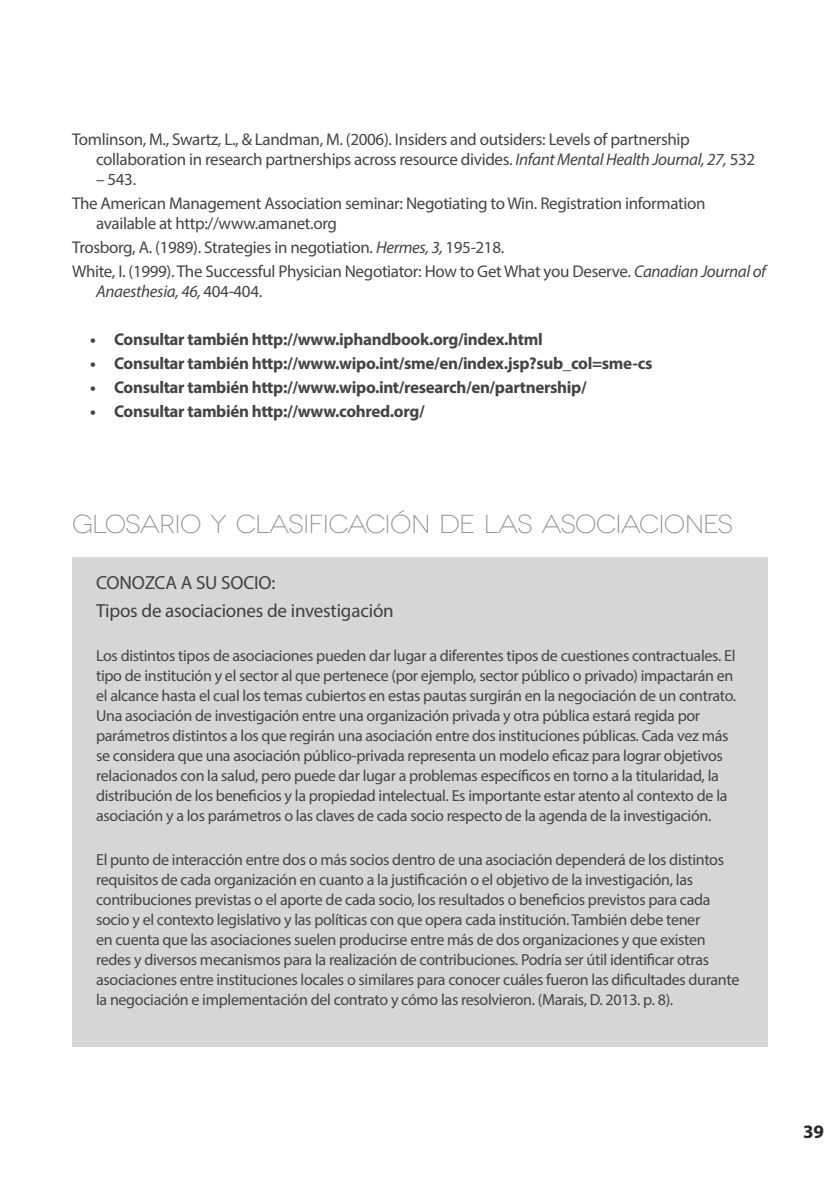
<style>
.page{position:relative;width:840px;height:1191px;background:#fff}
.page>*{position:absolute;margin:0;border:0;box-sizing:border-box;transform-origin:0 0}
.t1{font:300 expanded 26px "Novecento";letter-spacing:-.03em;color:#8e8e8e}
.t2{font:19px/28px "Myriad Pro";letter-spacing:-.01em;color:#404040}
.t3{font:700 19px "Myriad Pro";color:#282828}
.t4{font:17px/24px "Myriad Pro";letter-spacing:-.02em;color:#444}
.t5{font:700 17px "Myriad Pro";letter-spacing:-.02em;color:#444}
.t6{font:italic 17px "Myriad Pro";letter-spacing:-.02em;color:#444}
.t7{font:16px/20px "Myriad Pro";letter-spacing:-.02em;color:#444}
.s1{font-style:italic}
.s2{font-style:normal}
</style>
<div class="page">
<div style="left:72px;top:556px;width:695px;height:490px;background:#d6d6d6"></div>
<p class="t4" style="left:96px;top:129px;width:660px;line-height:20px;text-indent:-24px">Tomlinson, M., Swartz, L., &amp; Landman, M. (2006). Insiders and outsiders: Levels of partnership collaboration in research partnerships across resource divides. <span class="s1">Infant Mental Health Journal, 27,</span> 532</p>
<p class="t4" style="left:72px;top:167px;width:634px;text-indent:24px">– 543.<br>The American Management Association seminar: Negotiating to Win. Registration information</p>
<p class="t4" style="left:72px;top:211px;width:695px;text-indent:24px">available at http://www.amanet.org<br>Trosborg, A. (1989). Strategies in negotiation. <span class="s1">Hermes, 3,</span> 195-218.<br>White, I. (1999). The Successful Physician Negotiator: How to Get What you Deserve. <span class="s1">Canadian Journal of</span></p>
<p class="t6" style="left:96px;top:281px;width:167px">Anaesthesia, 46, <span class="s2">404-404.</span></p>
<p class="t5" style="left:90px;top:328px;width:454px">• Consultar también http://www.iphandbook.org/index.html</p>
<p class="t5" style="left:90px;top:352px;width:563px">• Consultar también http://www.wipo.int/sme/en/index.jsp?sub_col=sme-cs</p>
<p class="t5" style="left:90px;top:376px;width:498px">• Consultar también http://www.wipo.int/research/en/partnership/</p>
<p class="t5" style="left:90px;top:400px;width:336px">• Consultar también http://www.cohred.org/</p>
<h1 class="t1" style="left:72px;top:509px;width:662px">GLOSARIO Y CLASIFICACIÓN DE LAS ASOCIACIONES</h1>
<p class="t2" style="left:96px;top:568px;width:299px">CONOZCA A SU SOCIO:<br>Tipos de asociaciones de investigación</p>
<p class="t7" style="left:96px;top:645px;width:641px">Los distintos tipos de asociaciones pueden dar lugar a diferentes tipos de cuestiones contractuales. El tipo de institución y el sector al que pertenece (por ejemplo, sector público o privado) impactarán en el alcance hasta el cual los temas cubiertos en estas pautas surgirán en la negociación de un contrato.<br>Una asociación de investigación entre una organización privada y otra pública estará regida por parámetros distintos a los que regirán una asociación entre dos instituciones públicas. Cada vez más se considera que una asociación público-privada representa un modelo eficaz para lograr objetivos relacionados con la salud, pero puede dar lugar a problemas específicos en torno a la titularidad, la distribución de los beneficios y la propiedad intelectual. Es importante estar atento al contexto de la asociación y a los parámetros o las claves de cada socio respecto de la agenda de la investigación.</p>
<p class="t7" style="left:96px;top:849px;width:644px">El punto de interacción entre dos o más socios dentro de una asociación dependerá de los distintos requisitos de cada organización en cuanto a la justificación o el objetivo de la investigación, las contribuciones previstas o el aporte de cada socio, los resultados o beneficios previstos para cada socio y el contexto legislativo y las políticas con que opera cada institución. También debe tener<br>en cuenta que las asociaciones suelen producirse entre más de dos organizaciones y que existen redes y diversos mecanismos para la realización de contribuciones. Podría ser útil identificar otras asociaciones entre instituciones locales o similares para conocer cuáles fueron las dificultades durante la negociación e implementación del contrato y cómo las resolvieron. (Marais, D. 2013. p. 8).</p>
<p class="t3" style="left:802px;top:1119px;width:22px">39</p>
</div>
